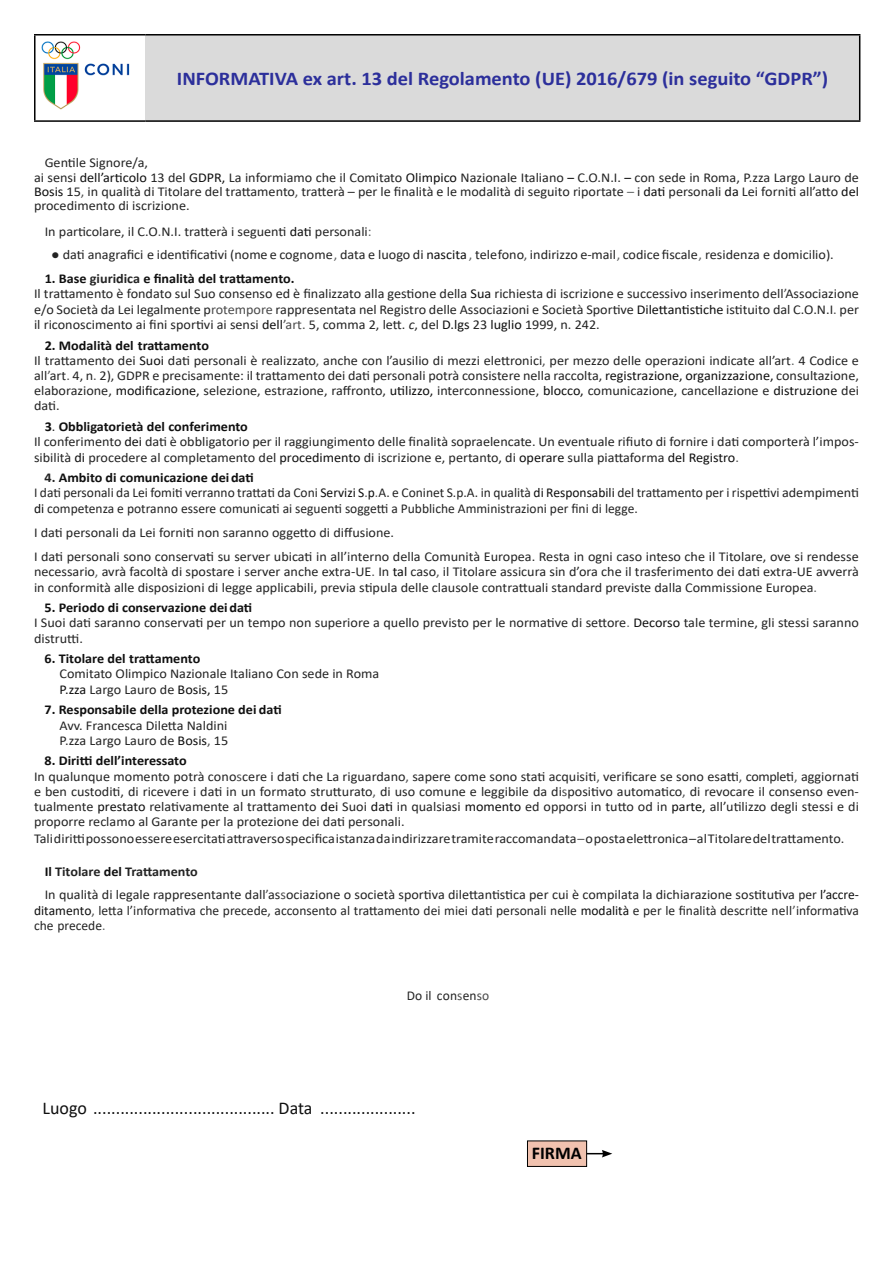
<style>
.page{position:relative;width:893px;height:1263px;background:#fff}
.page>*{position:absolute;margin:0;border:0;box-sizing:border-box;transform-origin:0 0}
.t1{font:700 19.5px "Calibri";color:#2c2f9b;scale:1.05 1}
.t2{font:18px "Calibri";color:#0f0f0f}
.t3{font:700 18px "Calibri";color:#000}
.t4{font:13.5px/15.3px "Calibri";color:#232323;scale:1.05 1}
.t5{font:13.5px/15.3px "Calibri";color:#232323}
.t6{font:700 13.5px "Calibri";color:#0f0f0f;scale:1.05 1}
.s1{color:#0f0f0f}
.s2{color:#000}
.s3{color:#4a4a4a}
.s4{color:#5a5d5d}
.s5{font-weight:700;color:#0f0f0f}
.s6{font-weight:700}
.s7{font-style:italic}
</style>
<div class="page">
<div style="left:145px;top:35px;width:715px;height:86px;background:#dadada"></div>
<hr style="left:34px;top:34px;width:111px;height:2px;background:#000">
<hr style="left:34px;top:36px;width:2px;height:84px;background:#000">
<hr style="left:145px;top:34px;width:715px;height:2px;background:#000">
<hr style="left:859px;top:36px;width:1px;height:84px;background:#000">
<hr style="left:34px;top:120px;width:111px;height:2px;background:#000">
<hr style="left:145px;top:120px;width:715px;height:2px;background:#000">
<img style="left:41px;top:41px;width:89px;height:69px">
<div style="left:527px;top:1141px;width:60px;height:25px;background:#f1c2af"></div>
<div style="left:527px;top:1141px;width:60px;height:25px;border:1px solid #000"></div>
<svg style="left:587px;top:1150px;width:25px;height:7px"></svg>
<h1 class="t1" style="left:177px;top:65px;width:622px">INFORMATIVA ex art. 13 del Regolamento (UE) 2016/679 (in seguito “GDPR”)</h1>
<p class="t4" style="left:34px;top:156px;width:787px;line-height:14.2px;text-indent:11px">Gentile Signore/a,<br>ai sensi <span class="s1">dell’articolo</span> 13 del <span class="s1">GDPR,</span> La informiamo che il Comitato <span class="s1">Olimpico</span> Nazionale Italiano <span class="s2">–</span> C.O.N.I. <span class="s2">–</span> con sede in Roma, P.zza Largo Lauro de <span class="s1">Bosis</span> 15<span class="s3">,</span> in qualità di Titolare del trattamento<span class="s3">,</span> tratterà – per le finalità e le modalità di seguito riportate <span class="s4">–</span> i <span class="s1">dati</span> personali <span class="s1">da</span> Lei forniti all’atto <span class="s1">del </span>procedimento di iscrizione.</p>
<p class="t4" style="left:45px;top:223px;width:313px">In particolare, il C.O<span class="s3">.</span>N.I. tratterà i seguenti <span class="s1">dati</span> personali<span class="s4">:</span></p>
<p class="t4" style="left:51px;top:246px;width:747px">● dati anagrafici e identificativi (nome e cognome <span class="s4">,</span> data e luogo di <span class="s1">nascita</span> <span class="s4">,</span> tele fono<span class="s3">,</span> indirizzo e-mail <span class="s4">,</span> codice fiscale <span class="s4">,</span> residenza e domicilio).</p>
<p class="t4" style="left:34px;top:271px;width:787px;text-indent:11px"><span class="s5">1. Base</span> <span class="s6">giuridica</span> <span class="s5">e finalità del trattamento.<br></span>Il trattamento è fondato sul Suo consenso ed è finalizzato alla gestione della <span class="s1">Sua</span> richiesta di iscrizione e successivo inserimento dell<span class="s3">’</span>Associazione e/o Società da Lei legalmente p<span class="s3">rotempore</span> rappresentata nel Registro delle Associazioni e Società Sportive <span class="s1">Dilettantistiche</span> istituito dal C.O.N.I<span class="s3">.</span> per il riconoscimento ai fini sportivi ai sensi <span class="s1">dell</span><span class="s3">’art.</span> 5, comma 2, lett. <span class="s7">c</span>, del <span class="s1">D.lgs</span> 23 <span class="s1">luglio</span> 1999, n. 242.</p>
<p class="t4" style="left:34px;top:337px;width:787px;text-indent:11px"><span class="s5">2. Modalità del trattamento<br></span>Il trattamento dei <span class="s1">Suoi</span> dati personali è realizzato<span class="s3">,</span> anche con l’ausilio di mezzi elettronici<span class="s3">,</span> per mezzo delle operazioni indicate all’art<span class="s4">.</span> 4 Codice e all<span class="s3">’</span>art<span class="s3">.</span> 4, n<span class="s3">.</span> 2), GDPR e precisamente: il trattamento dei dati personali potrà consistere nella raccolta, <span class="s1">registrazione, organizzazione,</span> consultazione, elaborazione, <span class="s1">modificazione,</span> selezione, estrazione, raffronto, <span class="s1">utilizzo,</span> interconnessione, <span class="s1">blocco,</span> comunicazione, cancellazione e <span class="s1">distruzione</span> dei dati.</p>
<p class="t4" style="left:34px;top:419px;width:787px;text-indent:11px"><span class="s5">3</span>. <span class="s5">Obbligatorietà del conferimento<br></span>Il conferimento <span class="s1">dei</span> dati è obbligatorio per il raggiungimento delle finalità sopraelencate. Un eventuale rifiuto di fornire i dati comporterà l’impos&shy;sibilità <span class="s1">di</span> procedere al completamento del <span class="s1">procedimento</span> di iscrizione e, pertanto, di <span class="s1">operare</span> sulla piattaforma <span class="s1">del Registro</span><span class="s3">.</span></p>
<p class="t5" style="left:34px;top:470px;width:826px;text-indent:11px"><span class="s6">4.</span> <span class="s5">Ambito di comunicazione dei dati<br></span>I dati personali da Lei fomiti verranno trattati da Coni <span class="s1">Servizi S</span><span class="s3">.</span><span class="s1">p</span><span class="s3">.</span>A. e Coninet S.p.A. in qualità <span class="s1">di Responsabili</span> del trattamento per i rispettivi adempimenti <span class="s1">di</span> competenza e potranno essere comunicati ai seguenti soggetti a Pubbliche Amministrazioni per fini di legge.</p>
<p class="t4" style="left:34px;top:520px;width:787px;line-height:24.2px">I dati personali da Lei forniti non saranno oggetto di diffusione.<br>I dati personali sono conservati su server ubicati in all’interno della Comunità Europea. Resta in ogni caso inteso che il Titolare, ove si rendesse</p>
<p class="t4" style="left:34px;top:564px;width:787px">necessario<span class="s4">,</span> avrà facoltà di spostare i server anche extra-UE<span class="s3">.</span> In <span class="s1">tal</span> caso<span class="s3">,</span> il Titolare assicura sin d’ora che il trasferimento dei dati extra-UE avverrà in conformità alle disposizioni di legge applicabili, previa stipula delle clausole contrattuali standard previste dalla Commissione Europea<span class="s4">.</span></p>
<p class="t4" style="left:34px;top:600px;width:787px;text-indent:11px"><span class="s5">5. Periodo di conservazione dei dati<br></span>I Suoi dati saranno conservati per un tempo non superiore a quello previsto per le normative di settore<span class="s4">.</span> <span class="s1">Decorso</span> tale termine, gli stessi saranno distrutti.</p>
<p class="t6" style="left:45px;top:649px;width:150px">6. Titolare del trattamento</p>
<p class="t4" style="left:60px;top:666px;width:306px">Comitato Olimpico Nazionale Italiano Con sede in Roma<br><span class="s1">P.zza</span> Largo Lauro de <span class="s1">Bosis,</span> 15</p>
<p class="t6" style="left:45px;top:700px;width:227px">7. Responsabile della protezione dei dati</p>
<p class="t4" style="left:60px;top:717px;width:162px">Avv. Francesca Diletta Naldini<br>P.zza Largo Lauro de <span class="s1">Bosis</span><span class="s3">,</span> 15</p>
<p class="t4" style="left:34px;top:753px;width:787px;text-indent:11px"><span class="s5">8. Diritti dell’interessato<br></span>In qualunque momento potrà cono<span class="s3">s</span>cere i dati che La riguardano<span class="s3">,</span> sapere come sono stati acquisiti<span class="s3">,</span> verificare se sono esatti<span class="s3">,</span> completi<span class="s3">,</span> aggiornati e ben custoditi, di ricevere i dati in un formato strutturato<span class="s3">,</span> di uso comune e leggibile da di<span class="s3">s</span>positivo automatico<span class="s3">,</span> di revocare il consenso even&shy;tualmente <span class="s1">prestato</span> relativamente al trattamento <span class="s1">dei</span> Suoi <span class="s1">dati</span> in qualsiasi <span class="s1">momento</span> ed opporsi in tutto od in <span class="s1">parte,</span> all’utilizzo degli stessi e di proporre reclamo al Garante per la protezione dei dati personali.<br>Tali diritti possono essere esercitati attraverso specifica istanza da indirizzare tramite raccomandata <span class="s3">–</span> o posta elettronica – al Titolare del trattamento.</p>
<p class="t4" style="left:45px;top:859px;width:777px;line-height:23.7px"><span class="s5">Il</span> <span class="s6">Titolare</span> <span class="s5">del</span> <span class="s6">Trattamento<br></span>In qualità di legale rappresentante dall<span class="s3">’</span>as<span class="s3">s</span>ociazione o società sportiva dilettantistica per cui è compilata la dichiarazione sostitutiva per <span class="s1">l’accre-</span></p>
<p class="t5" style="left:34px;top:902px;width:826px"><span class="s1">ditamento</span><span class="s3">,</span> letta l’informativa che precede, acconsento al trattamento dei miei dati personali nelle <span class="s1">modalità</span> e per le finalità descritte nell<span class="s3">’</span>informativa che precede<span class="s4">.</span></p>
<p class="t5" style="left:407px;top:988px;width:84px">Do il con<span class="s3">s</span>en<span class="s3">so</span></p>
<h2 class="t2" style="left:43px;top:1095px;width:375px">Luogo ........................................ Data .....................</h2>
<h2 class="t3" style="left:532px;top:1140px;width:51px">FIRMA</h2>
</div>
